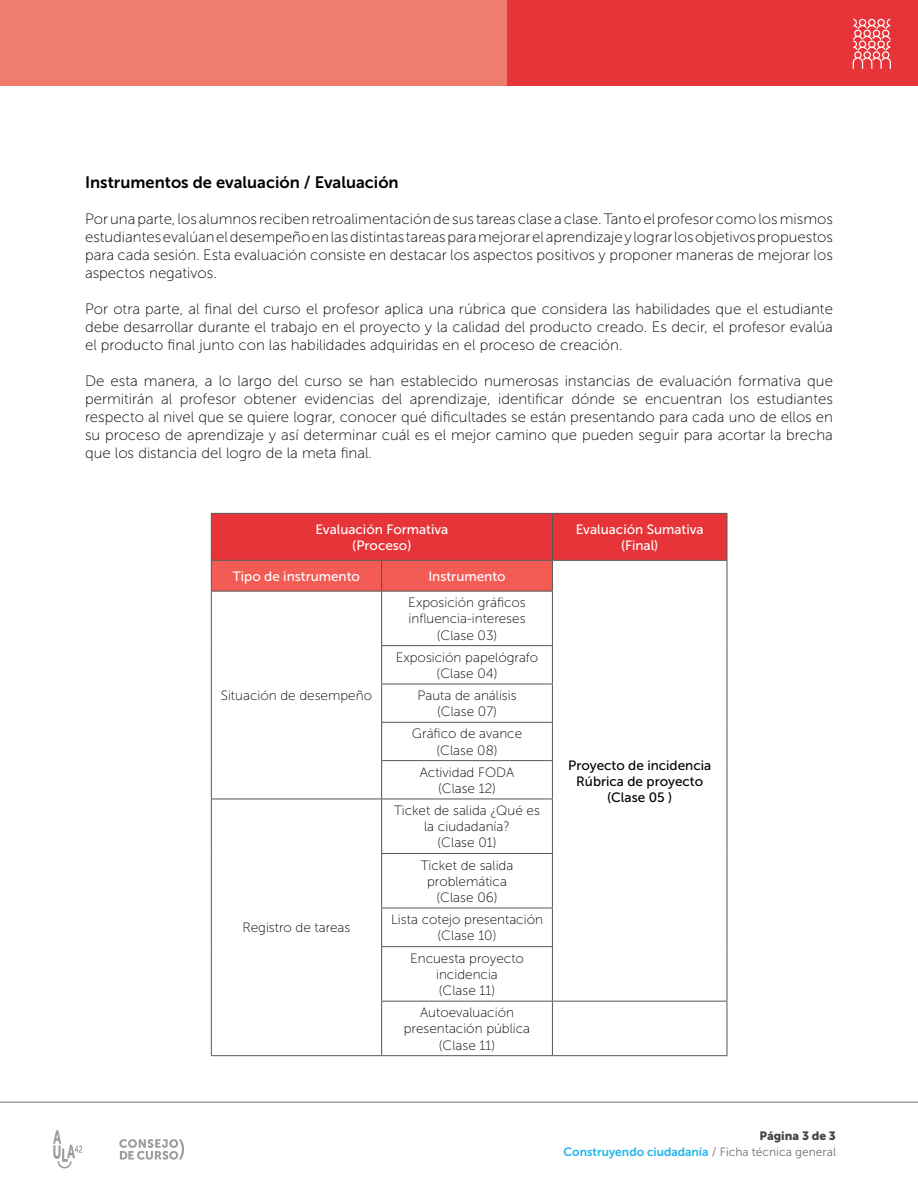
<style>
.page{position:relative;width:918px;height:1188px;background:#fff}
.page>*{position:absolute;margin:0;border:0;box-sizing:border-box;transform-origin:0 0}
.t1{font:16.5px "Museo Sans 700";color:#000}
.t2{font:15px/18px "Museo Sans 100";color:#000;text-align:justify}
.t3{font:13.5px/16.2px "Museo Sans 100";color:#020202;text-align:center}
.t4{font:13.5px/16.2px "Museo Sans 500";color:#fff;text-align:center}
.t5{font:13.5px/16.2px "Museo Sans 500";color:#000;text-align:center}
.t6{font:12px "Museo Sans 700";color:#21b5ea}
.t7{font:12px "Museo Sans 900";color:#464646}
.s1{font-family:"Museo Sans 300";color:#706f6f}
</style>
<div class="page">
<div style="left:0;top:0;width:507px;height:85px;background:#ef7c6c"></div>
<div style="left:507px;top:0;width:411px;height:85px;background:#e63438"></div>
<svg style="left:53px;top:1130px;width:29px;height:38px"></svg>
<svg style="left:119px;top:1139px;width:65px;height:21px"></svg>
<hr style="left:0;top:1102px;width:918px;height:1px;background:#706f6f">
<svg style="left:853px;top:19px;width:38px;height:50px"></svg>
<svg style="left:212px;top:514px;width:515px;height:77px;background:#ea595a"></svg>
<hr style="left:552px;top:514px;width:1px;height:46px;background:#555">
<hr style="left:211px;top:560px;width:171px;height:1px;background:#555">
<hr style="left:382px;top:560px;width:170px;height:1px;background:#555">
<hr style="left:381px;top:561px;width:1px;height:30px;background:#555">
<hr style="left:552px;top:560px;width:175px;height:1px;background:#555">
<hr style="left:552px;top:561px;width:1px;height:30px;background:#555">
<hr style="left:211px;top:591px;width:171px;height:1px;background:#555">
<hr style="left:382px;top:591px;width:171px;height:1px;background:#555">
<hr style="left:381px;top:592px;width:1px;height:53px;background:#555">
<hr style="left:552px;top:592px;width:1px;height:53px;background:#555">
<hr style="left:381px;top:645px;width:172px;height:1px;background:#555">
<hr style="left:381px;top:646px;width:1px;height:38px;background:#555">
<hr style="left:552px;top:646px;width:1px;height:38px;background:#555">
<hr style="left:381px;top:684px;width:172px;height:1px;background:#555">
<hr style="left:381px;top:684px;width:1px;height:38px;background:#555">
<hr style="left:552px;top:684px;width:1px;height:38px;background:#555">
<hr style="left:381px;top:722px;width:172px;height:1px;background:#555">
<hr style="left:381px;top:723px;width:1px;height:37px;background:#555">
<hr style="left:552px;top:723px;width:1px;height:37px;background:#555">
<hr style="left:211px;top:799px;width:171px;height:1px;background:#555">
<hr style="left:382px;top:799px;width:171px;height:1px;background:#555">
<hr style="left:381px;top:799px;width:1px;height:54px;background:#555">
<hr style="left:552px;top:799px;width:1px;height:54px;background:#555">
<hr style="left:381px;top:853px;width:172px;height:1px;background:#555">
<hr style="left:381px;top:854px;width:1px;height:54px;background:#555">
<hr style="left:552px;top:854px;width:1px;height:54px;background:#555">
<hr style="left:381px;top:908px;width:172px;height:1px;background:#555">
<hr style="left:381px;top:908px;width:1px;height:38px;background:#555">
<hr style="left:552px;top:908px;width:1px;height:38px;background:#555">
<hr style="left:381px;top:946px;width:172px;height:1px;background:#555">
<hr style="left:381px;top:947px;width:1px;height:54px;background:#555">
<hr style="left:552px;top:947px;width:1px;height:54px;background:#555">
<hr style="left:381px;top:1001px;width:171px;height:1px;background:#555">
<hr style="left:381px;top:1002px;width:1px;height:53px;background:#555">
<hr style="left:552px;top:1001px;width:175px;height:1px;background:#555">
<hr style="left:552px;top:1002px;width:1px;height:53px;background:#555">
<hr style="left:211px;top:1055px;width:171px;height:1px;background:#555">
<hr style="left:382px;top:1055px;width:170px;height:1px;background:#555">
<hr style="left:552px;top:1055px;width:175px;height:1px;background:#555">
<hr style="left:381px;top:760px;width:172px;height:1px;background:#555">
<hr style="left:381px;top:761px;width:1px;height:38px;background:#555">
<hr style="left:552px;top:761px;width:1px;height:38px;background:#555">
<hr style="left:211px;top:513px;width:171px;height:1px;background:#555">
<hr style="left:211px;top:514px;width:1px;height:46px;background:#555">
<hr style="left:382px;top:513px;width:170px;height:1px;background:#555">
<hr style="left:552px;top:513px;width:175px;height:1px;background:#555">
<hr style="left:727px;top:514px;width:1px;height:46px;background:#555">
<hr style="left:211px;top:561px;width:1px;height:30px;background:#555">
<hr style="left:727px;top:561px;width:1px;height:30px;background:#555">
<hr style="left:211px;top:592px;width:1px;height:54px;background:#555">
<hr style="left:727px;top:591px;width:1px;height:55px;background:#555">
<hr style="left:211px;top:646px;width:1px;height:38px;background:#555">
<hr style="left:727px;top:646px;width:1px;height:38px;background:#555">
<hr style="left:211px;top:684px;width:1px;height:38px;background:#555">
<hr style="left:727px;top:684px;width:1px;height:38px;background:#555">
<hr style="left:211px;top:722px;width:1px;height:39px;background:#555">
<hr style="left:727px;top:722px;width:1px;height:39px;background:#555">
<hr style="left:211px;top:761px;width:1px;height:38px;background:#555">
<hr style="left:727px;top:761px;width:1px;height:38px;background:#555">
<hr style="left:211px;top:799px;width:1px;height:54px;background:#555">
<hr style="left:727px;top:799px;width:1px;height:54px;background:#555">
<hr style="left:211px;top:853px;width:1px;height:55px;background:#555">
<hr style="left:727px;top:853px;width:1px;height:55px;background:#555">
<hr style="left:211px;top:908px;width:1px;height:39px;background:#555">
<hr style="left:727px;top:908px;width:1px;height:39px;background:#555">
<hr style="left:211px;top:947px;width:1px;height:54px;background:#555">
<hr style="left:727px;top:947px;width:1px;height:54px;background:#555">
<hr style="left:211px;top:1001px;width:1px;height:54px;background:#555">
<hr style="left:727px;top:1002px;width:1px;height:53px;background:#555">
<p class="t1" style="left:85px;top:173px;width:315px">Instrumentos de evaluación / Evaluación</p>
<p class="t2" style="left:85px;top:210px;width:749px">Por una parte, los alumnos reciben retroalimentación de sus tareas clase a clase. Tanto el profesor como los mismos estudiantes evalúan el desempeño en las distintas tareas para mejorar el aprendizaje y lograr los objetivos propuestos para cada sesión. Esta evaluación consiste en destacar los aspectos positivos y proponer maneras de mejorar los aspectos negativos.</p>
<p class="t2" style="left:85px;top:300px;width:749px">Por otra parte, al final del curso el profesor aplica una rúbrica que considera las habilidades que el estudiante debe desarrollar durante el trabajo en el proyecto y la calidad del producto creado. Es decir, el profesor evalúa el producto final junto con las habilidades adquiridas en el proceso de creación.</p>
<p class="t2" style="left:85px;top:372px;width:750px">De esta manera, a lo largo del curso se han establecido numerosas instancias de evaluación formativa que permitirán al profesor obtener evidencias del aprendizaje, identificar dónde se encuentran los estudiantes respecto al nivel que se quiere lograr, conocer qué dificultades se están presentando para cada uno de ellos en su proceso de aprendizaje y así determinar cuál es el mejor camino que pueden seguir para acortar la brecha que los distancia del logro de la meta final.</p>
<p class="t4" style="left:315px;top:521px;width:135px">Evaluación Formativa (Proceso)</p>
<p class="t4" style="left:576px;top:521px;width:130px">Evaluación Sumativa (Final)</p>
<p class="t4" style="left:233px;top:568px;width:129px">Tipo de instrumento</p>
<p class="t4" style="left:428px;top:568px;width:79px">Instrumento</p>
<p class="t3" style="left:221px;top:688px;width:153px">Situación de desempeño</p>
<p class="t3" style="left:243px;top:920px;width:109px">Registro de tareas</p>
<p class="t3" style="left:408px;top:595px;width:119px">Exposición gráficos influencia-intereses (Clase 03)</p>
<p class="t3" style="left:396px;top:649px;width:144px">Exposición papelógrafo (Clase 04)</p>
<p class="t3" style="left:417px;top:688px;width:101px">Pauta de análisis (Clase 07)</p>
<p class="t3" style="left:412px;top:726px;width:112px">Gráfico de avance (Clase 08)</p>
<p class="t3" style="left:420px;top:764px;width:96px">Actividad FODA (Clase 12)</p>
<p class="t3" style="left:394px;top:803px;width:147px">Ticket de salida ¿Qué es la ciudadanía?<br>(Clase 01)</p>
<p class="t3" style="left:421px;top:857px;width:94px">Ticket de salida problemática (Clase 06)</p>
<p class="t3" style="left:391px;top:912px;width:153px">Lista cotejo presentación (Clase 10)</p>
<p class="t3" style="left:410px;top:950px;width:115px">Encuesta proyecto incidencia<br>(Clase 11)</p>
<p class="t3" style="left:404px;top:1005px;width:128px">Autoevaluación presentación pública (Clase 11)</p>
<p class="t5" style="left:568px;top:757px;width:145px">Proyecto de incidencia<br>Rúbrica de proyecto (Clase 05 )</p>
<p class="t7" style="left:759px;top:1129px;width:78px">Página 3 de 3</p>
<p class="t6" style="left:564px;top:1145px;width:274px">Construyendo ciudadanía <span class="s1">/ Ficha técnica general</span></p>
</div>
